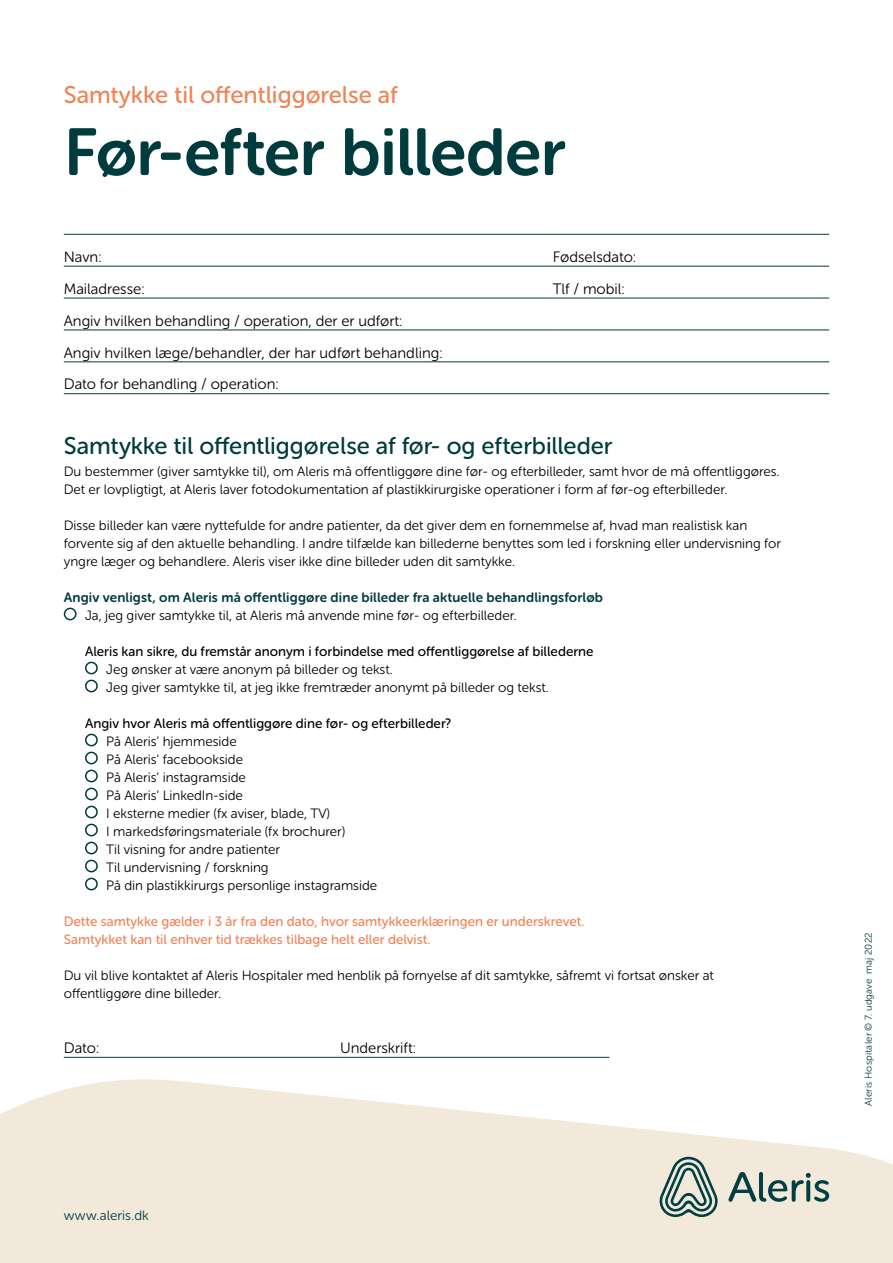
<style>
.page{position:relative;width:893px;height:1263px;background:#fff}
.page>*{position:absolute;margin:0;border:0;box-sizing:border-box;transform-origin:0 0}
.t1{font:66px "Museo Sans Rounded 700";letter-spacing:-.01em;color:#003b3d}
.t2{font:24px "Museo Sans Rounded 500";letter-spacing:-.005em;color:#003b3d}
.t3{font:24px "Museo Sans Rounded 500";color:#f08356}
.t4{font:15px/32px "Museo Sans Rounded 300";color:#000}
.t5{font:13.5px/18px "Museo Sans Rounded 300";color:#000}
.t6{font:13.5px "Museo Sans Rounded 500";color:#000}
.t7{font:13.5px/18px "Museo Sans Rounded 500";color:#f08356}
.t8{font:13.5px "Museo Sans Rounded 700";letter-spacing:.01em;color:#003b3d}
.t9{font:13.5px "Museo Sans Rounded 300";letter-spacing:.01em;color:#003b3d}
.t10{font:9.75px "Museo Sans Rounded 300";letter-spacing:.02em;color:#003b3d}
</style>
<div class="page">
<svg style="left:0;top:1079px;width:893px;height:184px;fill:#f2e9da"></svg>
<svg style="left:728px;top:1172px;width:101px;height:30px;background:#a2b1a8"></svg>
<svg style="left:658px;top:1157px;width:62px;height:60px;background:#a3b2a9"></svg>
<hr style="left:64px;top:266px;width:489px;height:1px;background:#003b3d">
<hr style="left:553px;top:266px;width:276px;height:1px;background:#003b3d">
<hr style="left:64px;top:298px;width:489px;height:1px;background:#003b3d">
<hr style="left:553px;top:298px;width:276px;height:1px;background:#003b3d">
<hr style="left:64px;top:330px;width:489px;height:1px;background:#003b3d">
<hr style="left:553px;top:330px;width:276px;height:1px;background:#003b3d">
<hr style="left:64px;top:361px;width:489px;height:1px;background:#003b3d">
<hr style="left:553px;top:361px;width:276px;height:1px;background:#003b3d">
<hr style="left:64px;top:234px;width:489px;height:1px;background:#003b3d">
<hr style="left:553px;top:234px;width:276px;height:1px;background:#003b3d">
<hr style="left:64px;top:393px;width:489px;height:1px;background:#003b3d">
<hr style="left:553px;top:393px;width:276px;height:1px;background:#003b3d">
<div style="left:64px;top:608px;width:13px;height:12px;border:2px solid #003b3d;border-radius:50%"></div>
<div style="left:85px;top:662px;width:13px;height:12px;border:2px solid #003b3d;border-radius:50%"></div>
<div style="left:85px;top:680px;width:13px;height:12px;border:2px solid #003b3d;border-radius:50%"></div>
<div style="left:85px;top:734px;width:13px;height:12px;border:2px solid #003b3d;border-radius:50%"></div>
<div style="left:85px;top:752px;width:13px;height:12px;border:2px solid #003b3d;border-radius:50%"></div>
<div style="left:85px;top:770px;width:13px;height:12px;border:2px solid #003b3d;border-radius:50%"></div>
<div style="left:85px;top:788px;width:13px;height:12px;border:2px solid #003b3d;border-radius:50%"></div>
<div style="left:85px;top:806px;width:13px;height:12px;border:2px solid #003b3d;border-radius:50%"></div>
<div style="left:85px;top:824px;width:13px;height:12px;border:2px solid #003b3d;border-radius:50%"></div>
<div style="left:85px;top:842px;width:13px;height:12px;border:2px solid #003b3d;border-radius:50%"></div>
<div style="left:85px;top:860px;width:13px;height:12px;border:2px solid #003b3d;border-radius:50%"></div>
<div style="left:85px;top:878px;width:13px;height:12px;border:2px solid #003b3d;border-radius:50%"></div>
<hr style="left:64px;top:1057px;width:276px;height:1px;background:#003b3d">
<hr style="left:340px;top:1057px;width:269px;height:1px;background:#003b3d">
<h2 class="t3" style="left:64px;top:82px;width:336px">Samtykke til offentliggørelse af</h2>
<h1 class="t1" style="left:64px;top:116px;width:503px">Før-efter billeder</h1>
<p class="t4" style="left:64px;top:241px;width:39px">Navn:</p>
<p class="t4" style="left:553px;top:241px;width:85px">Fødselsdato:</p>
<p class="t4" style="left:64px;top:273px;width:82px">Mailadresse:</p>
<p class="t4" style="left:553px;top:273px;width:74px">Tlf / mobil:</p>
<p class="t4" style="left:64px;top:305px;width:380px">Angiv hvilken behandling / operation, der er udført:<br>Angiv hvilken læge/behandler, der har udført behandling:<br>Dato for behandling / operation:</p>
<h2 class="t2" style="left:64px;top:433px;width:550px">Samtykke til offentliggørelse af før- og efterbilleder</h2>
<p class="t5" style="left:64px;top:463px;width:717px">Du bestemmer (giver samtykke til), om Aleris må offentliggøre dine før- og efterbilleder, samt hvor de må offentliggøres.<br>Det er lovpligtigt, at Aleris laver fotodokumentation af plastikkirurgiske operationer i form af før-og efterbilleder.</p>
<p class="t5" style="left:64px;top:517px;width:719px">Disse billeder kan være nyttefulde for andre patienter, da det giver dem en fornemmelse af, hvad man realistisk kan forvente sig af den aktuelle behandling. I andre tilfælde kan billederne benyttes som led i forskning eller undervisning for yngre læger og behandlere. Aleris viser ikke dine billeder uden dit samtykke.</p>
<p class="t8" style="left:64px;top:590px;width:541px">Angiv venligst, om Aleris må offentliggøre dine billeder fra aktuelle behandlingsforløb</p>
<p class="t5" style="left:85px;top:607px;width:433px">Ja, jeg giver samtykke til, at Aleris må anvende mine før- og efterbilleder.</p>
<p class="t6" style="left:85px;top:644px;width:510px">Aleris kan sikre, du fremstår anonym i forbindelse med offentliggørelse af billederne</p>
<p class="t5" style="left:106px;top:661px;width:444px">Jeg ønsker at være anonym på billeder og tekst.<br>Jeg giver samtykke til, at jeg ikke fremtræder anonymt på billeder og tekst.</p>
<p class="t6" style="left:85px;top:716px;width:368px">Angiv hvor Aleris må offentliggøre dine før- og efterbilleder?</p>
<p class="t5" style="left:106px;top:733px;width:272px">På Aleris’ hjemmeside<br>På Aleris’ facebookside<br>På Aleris’ instagramside<br>På Aleris’ LinkedIn-side<br>I eksterne medier (fx aviser, blade, TV)<br>I markedsføringsmateriale (fx brochurer)<br>Til visning for andre patienter<br>Til undervisning / forskning<br>På din plastikkirurgs personlige instagramside</p>
<p class="t7" style="left:64px;top:913px;width:522px">Dette samtykke gælder i 3 år fra den dato, hvor samtykkeerklæringen er underskrevet.<br>Samtykket kan til enhver tid trækkes tilbage helt eller delvist.</p>
<p class="t5" style="left:64px;top:967px;width:651px">Du vil blive kontaktet af Aleris Hospitaler med henblik på fornyelse af dit samtykke, såfremt vi fortsat ønsker at offentliggøre dine billeder.</p>
<p class="t4" style="left:64px;top:1032px;width:37px">Dato:</p>
<p class="t4" style="left:340px;top:1032px;width:78px">Underskrift:</p>
<p class="t9" style="left:64px;top:1208px;width:87px">www.aleris.dk</p>
<p class="t10" style="left:863px;top:1106px;width:175px;rotate:-90deg">Aleris Hospitaler © 7. udgave maj 2022</p>
</div>
